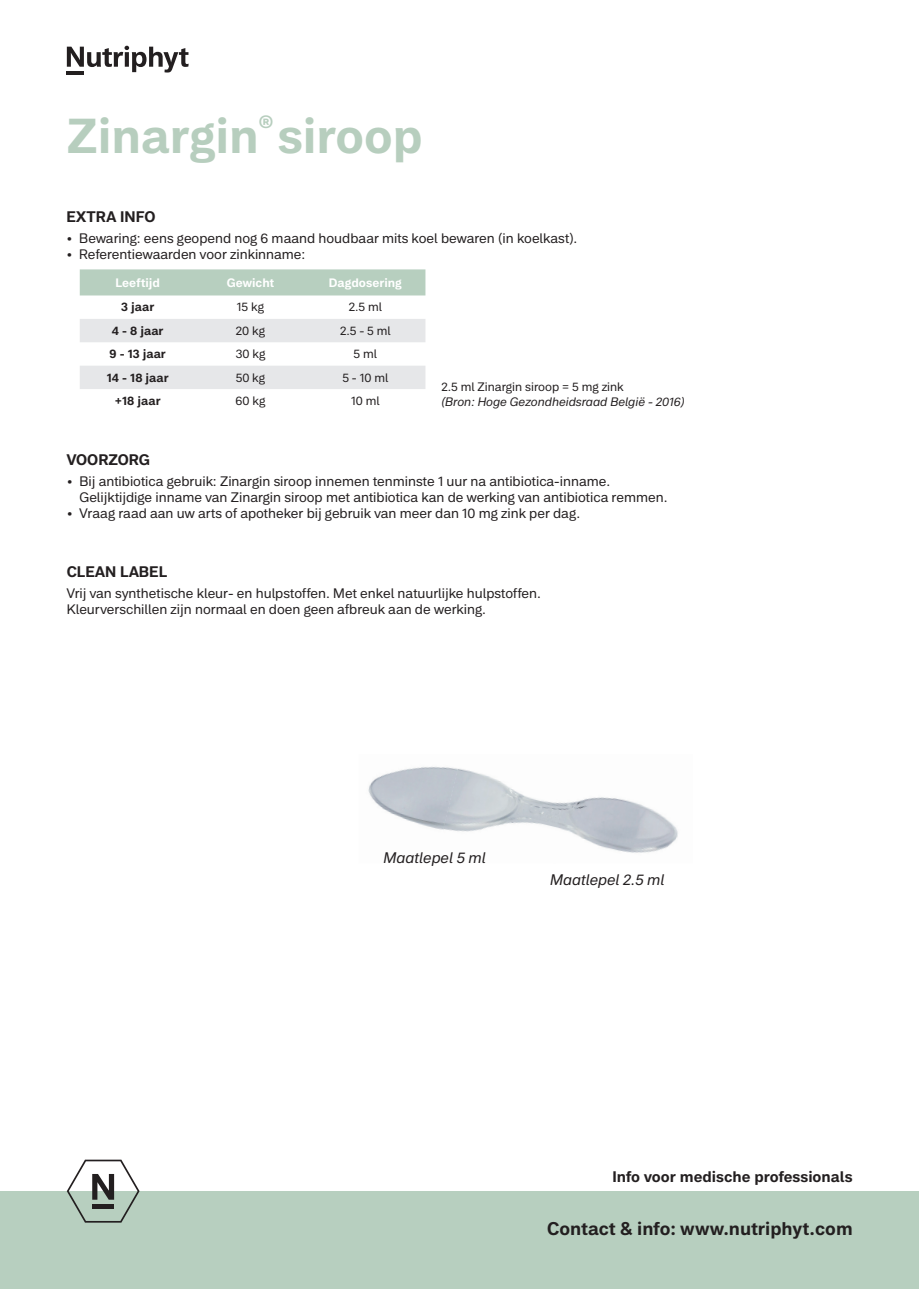
<style>
.page{position:relative;width:919px;height:1289px;background:#fff}
.page>*{position:absolute;margin:0;border:0;box-sizing:border-box;transform-origin:0 0}
.t1{font:700 48px "Peter";color:#b7cebe}
.t2{font:700 18px "Peter";color:#231f20}
.t3{font:700 17.55px "Peter";color:#b7cebe}
.t4{font:700 15px "Peter";color:#231f20}
.t5{font:italic 15px "Peter";color:#231f20}
.t6{font:13.5px/16.2px "Peter";color:#231f20}
.t7{font:12px "Peter";color:#231f20}
.t8{font:italic 12px "Peter";color:#231f20}
.t9{font:700 12px "Peter";color:#231f20}
.t10{font:700 12px "Peter";color:#fff}
</style>
<div class="page">
<div style="left:0;top:1191px;width:918px;height:97px;background:#b7cfbf"></div>
<svg style="left:67px;top:1159px;width:72px;height:63px"></svg>
<svg style="left:67px;top:46px;width:122px;height:26px"></svg>
<hr style="left:67px;top:71px;width:17px;height:4px;background:#231f20">
<div style="left:80px;top:269px;width:345px;height:26px;background:#b7cfbf"></div>
<svg style="left:80px;top:319px;width:345px;height:70px"></svg>
<img style="left:461px;top:769px;width:217px;height:84px">
<img style="left:368px;top:766px;width:93px;height:66px">
<img style="left:461px;top:835px;width:95px;height:18px">
<p class="t3" style="left:259px;top:111px;width:16px">®</p>
<h1 class="t1" style="left:67px;top:104px;width:357px">Zinargin siroop</h1>
<p class="t4" style="left:67px;top:206px;width:90px">EXTRA INFO</p>
<p class="t6" style="left:67px;top:229px;width:512px">• Bewaring: eens geopend nog 6 maand houdbaar mits koel bewaren (in koelkast).</p>
<p class="t6" style="left:67px;top:246px;width:240px">• Referentiewaarden voor zinkinname:</p>
<p class="t10" style="left:116px;top:274px;width:46px">Leeftijd</p>
<p class="t10" style="left:227px;top:274px;width:49px">Gewicht</p>
<p class="t10" style="left:329px;top:274px;width:74px">Dagdosering</p>
<p class="t9" style="left:121px;top:299px;width:34px">3 jaar</p>
<p class="t7" style="left:237px;top:299px;width:29px">15 kg</p>
<p class="t7" style="left:349px;top:299px;width:35px">2.5 ml</p>
<p class="t9" style="left:112px;top:323px;width:53px">4 - 8 jaar</p>
<p class="t7" style="left:236px;top:323px;width:31px">20 kg</p>
<p class="t7" style="left:340px;top:323px;width:52px">2.5 - 5 ml</p>
<p class="t9" style="left:110px;top:346px;width:58px">9 - 13 jaar</p>
<p class="t7" style="left:236px;top:346px;width:31px">30 kg</p>
<p class="t7" style="left:353px;top:346px;width:25px">5 ml</p>
<p class="t9" style="left:107px;top:369px;width:63px">14 - 18 jaar</p>
<p class="t7" style="left:236px;top:370px;width:31px">50 kg</p>
<p class="t7" style="left:342px;top:370px;width:47px">5 - 10 ml</p>
<p class="t9" style="left:115px;top:393px;width:47px">+18 jaar</p>
<p class="t7" style="left:235px;top:393px;width:31px">60 kg</p>
<p class="t7" style="left:351px;top:393px;width:30px">10 ml</p>
<p class="t7" style="left:441px;top:379px;width:184px">2.5 ml Zinargin siroop = 5 mg zink</p>
<p class="t8" style="left:441px;top:393px;width:244px">(Bron: Hoge Gezondheidsraad België - 2016)</p>
<p class="t4" style="left:67px;top:449px;width:85px">VOORZORG</p>
<p class="t6" style="left:80px;top:472px;width:589px;text-indent:-13px">• Bij antibiotica gebruik: Zinargin siroop innemen tenminste 1 uur na antibiotica-inname.<br>Gelijktijdige inname van Zinargin siroop met antibiotica kan de werking van antibiotica remmen.</p>
<p class="t6" style="left:67px;top:505px;width:515px">• Vraag raad aan uw arts of apotheker bij gebruik van meer dan 10 mg zink per dag.</p>
<p class="t4" style="left:67px;top:562px;width:102px">CLEAN LABEL</p>
<p class="t6" style="left:67px;top:585px;width:475px">Vrij van synthetische kleur- en hulpstoffen. Met enkel natuurlijke hulpstoffen.<br>Kleurverschillen zijn normaal en doen geen afbreuk aan de werking.</p>
<p class="t5" style="left:383px;top:848px;width:104px">Maatlepel 5 ml</p>
<p class="t5" style="left:550px;top:869px;width:116px">Maatlepel 2.5 ml</p>
<p class="t4" style="left:612px;top:1166px;width:241px">Info voor medische professionals</p>
<h2 class="t2" style="left:547px;top:1216px;width:307px">Contact &amp; info: www.nutriphyt.com</h2>
</div>
